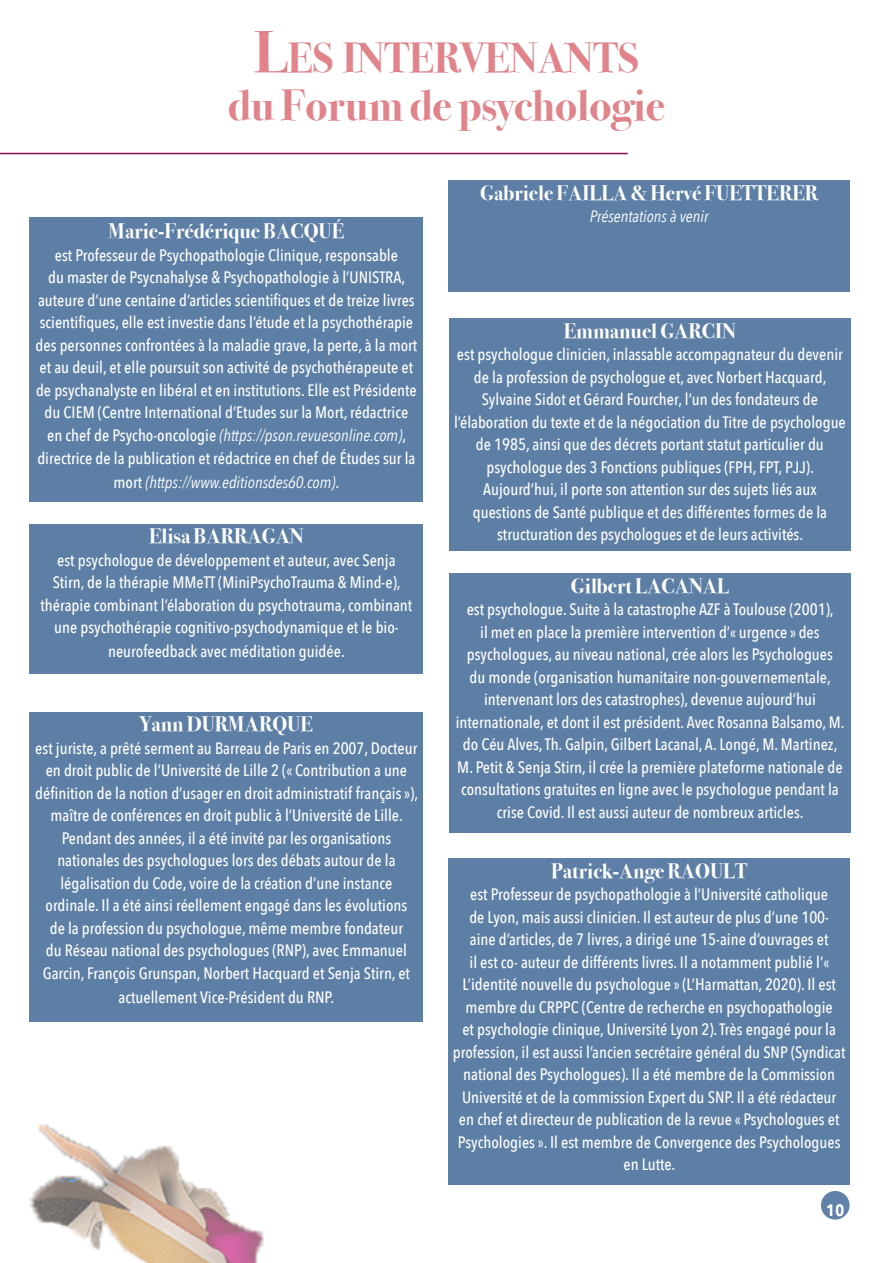
<style>
.page{position:relative;width:893px;height:1263px;background:#fff}
.page>*{position:absolute;margin:0;border:0;box-sizing:border-box;transform-origin:0 0}
.t1{font:700 43.5px "Bodoni Svty Two ITCTT";color:#e0838a}
.t2{font:700 42px "Bodoni Svty Two ITCTT";color:#e0838a}
.t3{font:700 21px "Bodoni Svty Two OSITCTT";color:#fff}
.t4{font:600 20.7px "Avenir Next Condensed";color:#fff}
.t5{font:500 16.5px/22.5px "Avenir Next Condensed";color:#fff;text-align:center}
.t6{font:italic 16.5px "Avenir Next Condensed";color:#fff}
.s1{font-size:60px}
.s2{font-weight:400;font-style:italic}
.s3{font-weight:500;font-style:normal}
</style>
<div class="page">
<div style="left:449px;top:858px;width:401px;height:327px;background:#5d7fa5"></div>
<hr style="left:0;top:153px;width:628px;height:1px;background:#880c52">
<div style="left:30px;top:217px;width:393px;height:285px;background:#5d7fa5"></div>
<div style="left:449px;top:180px;width:401px;height:112px;background:#5d7fa5"></div>
<div style="left:449px;top:318px;width:401px;height:232px;background:#5d7fa5"></div>
<div style="left:449px;top:573px;width:401px;height:260px;background:#5e7fa5"></div>
<div style="left:30px;top:524px;width:393px;height:149px;background:#5d7fa5"></div>
<div style="left:30px;top:712px;width:393px;height:309px;background:#5d7fa5"></div>
<div style="left:820px;top:1190px;width:30px;height:30px;background:#6181a9;border-radius:50%"></div>
<div style="left:820px;top:1190px;width:30px;height:30px;border:1px solid #fff;border-radius:50%"></div>
<img style="left:30px;top:1125px;width:234px;height:138px">
<p class="t2" style="left:254px;top:23px;width:387px"><span class="s1">L</span>ES INTERVENANTS</p>
<p class="t1" style="left:228px;top:70px;width:438px">du Forum de psychologie</p>
<p class="t3" style="left:109px;top:219px;width:237px">Marie-Frédérique BACQUÉ</p>
<p class="t5" style="left:36px;top:244px;width:383px">est Professeur de Psychopathologie Clinique, responsable<br>du master de Psycnahalyse &amp; Psychopathologie à l’UNISTRA, auteure d’une centaine d’articles scientifiques et de treize livres scientifiques, elle est investie dans l’étude et la psychothérapie des personnes confrontées à la maladie grave, la perte, à la mort et au deuil, et elle poursuit son activité de psychothérapeute et de psychanalyste en libéral et en institutions. Elle est Présidente du CIEM (Centre International d’Etudes sur la Mort, rédactrice en chef de Psycho-oncologie <span class="s2">(https://pson.revuesonline.com)</span>, directrice de la publication et rédactrice en chef de Études sur la</p>
<p class="t6" style="left:114px;top:472px;width:227px"><span class="s3">mort</span> (https://www.editionsdes60.com)<span class="s3">.</span></p>
<p class="t3" style="left:149px;top:524px;width:156px">Elisa BARRAGAN</p>
<p class="t5" style="left:41px;top:549px;width:373px">est psychologue de développement et auteur, avec Senja Stirn, de la thérapie MMeTT (MiniPsychoTrauma &amp; Mind-e), thérapie combinant l’élaboration du psychotrauma, combinant une psychothérapie cognitivo-psychodynamique et le bio-</p>
<p class="t5" style="left:108px;top:640px;width:238px">neurofeedback avec méditation guidée.</p>
<p class="t3" style="left:140px;top:712px;width:174px">Yann DURMARQUE</p>
<p class="t5" style="left:35px;top:737px;width:384px">est juriste, a prêté serment au Barreau de Paris en 2007, Docteur en droit public de l’Université de Lille 2 (« Contribution a une définition de la notion d’usager en droit administratif français »), maître de conférences en droit public à l’Université de Lille.</p>
<p class="t5" style="left:43px;top:827px;width:369px">Pendant des années, il a été invité par les organisations nationales des psychologues lors des débats autour de la légalisation du Code, voire de la création d’une instance ordinale. Il a été ainsi réellement engagé dans les évolutions de la profession du psychologue, même membre fondateur du Réseau national des psychologues (RNP), avec Emmanuel Garcin, François Grunspan, Norbert Hacquard et Senja Stirn, et</p>
<p class="t5" style="left:119px;top:986px;width:217px">actuellement Vice-Président du RNP.</p>
<p class="t3" style="left:480px;top:180px;width:340px">Gabriele FAILLA &amp; Hervé FUETTERER</p>
<p class="t6" style="left:590px;top:207px;width:120px">Présentations à venir</p>
<p class="t3" style="left:564px;top:318px;width:174px">Emmanuel GARCIN</p>
<p class="t5" style="left:454px;top:343px;width:393px">est psychologue clinicien, inlassable accompagnateur du devenir de la profession de psychologue et, avec Norbert Hacquard, Sylvaine Sidot et Gérard Fourcher, l’un des fondateurs de l’élaboration du texte et de la négociation du Titre de psychologue de 1985, ainsi que des décrets portant statut particulier du psychologue des 3 Fonctions publiques (FPH, FPT, PJJ).</p>
<p class="t5" style="left:473px;top:478px;width:356px">Aujourd’hui, il porte son attention sur des sujets liés aux questions de Santé publique et des différentes formes de la structuration des psychologues et de leurs activités.</p>
<p class="t3" style="left:571px;top:573px;width:159px">Gilbert LACANAL</p>
<p class="t5" style="left:456px;top:598px;width:390px">est psychologue. Suite à la catastrophe AZF à Toulouse (2001),<br>il met en place la première intervention d’« urgence » des psychologues, au niveau national, crée alors les Psychologues<br>du monde (organisation humanitaire non-gouvernementale, intervenant lors des catastrophes), devenue aujourd’hui internationale, et dont il est président. Avec Rosanna Balsamo, M. do Céu Alves, Th. Galpin, Gilbert Lacanal, A. Longé, M. Martinez, M. Petit &amp; Senja Stirn, il crée la première plateforme nationale de consultations gratuites en ligne avec le psychologue pendant la crise Covid. Il est aussi auteur de nombreux articles.</p>
<p class="t3" style="left:551px;top:858px;width:198px">Patrick-Ange RAOULT</p>
<p class="t5" style="left:453px;top:883px;width:394px">est Professeur de psychopathologie à l’Université catholique<br>de Lyon, mais aussi clinicien. Il est auteur de plus d’une 100-<br>aine d’articles, de 7 livres, a dirigé une 15-aine d’ouvrages et<br>il est co- auteur de différents livres. Il a notamment publié l’« L’identité nouvelle du psychologue » (L’Harmattan, 2020). Il est membre du CRPPC (Centre de recherche en psychopathologie<br>et psychologie clinique, Université Lyon 2). Très engagé pour la profession, il est aussi l’ancien secrétaire général du SNP (Syndicat national des Psychologues). Il a été membre de la Commission Université et de la commission Expert du SNP. Il a été rédacteur en chef et directeur de publication de la revue « Psychologues et Psychologies ». Il est membre de Convergence des Psychologues en Lutte.</p>
<p class="t4" style="left:826px;top:1191px;width:20px">10</p>
</div>
